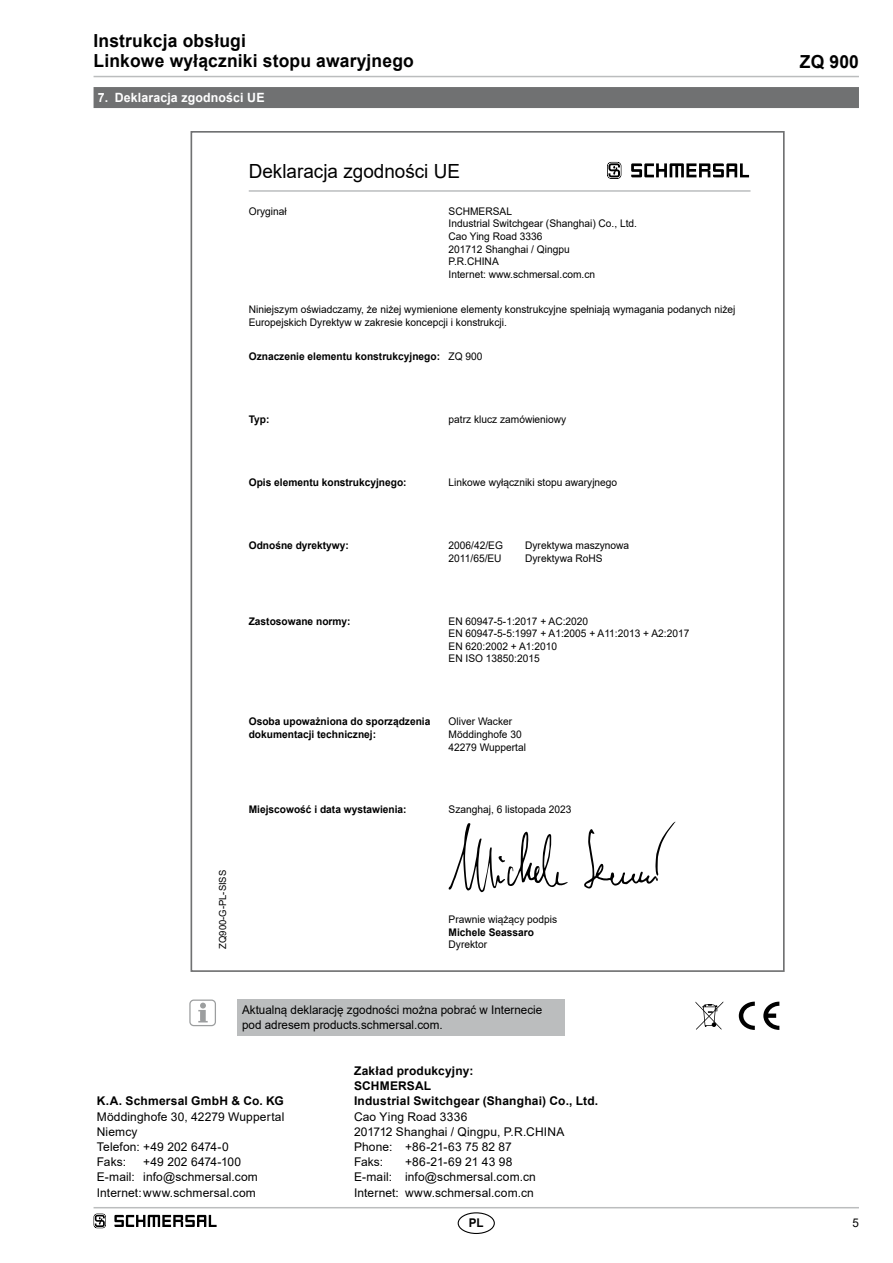
<style>
.page{position:relative;width:893px;height:1263px;background:#fff}
.page>*{position:absolute;margin:0;border:0;box-sizing:border-box;transform-origin:0 0}
.t1{font:19.5px "Arial";color:#000}
.t2{font:700 18px/20.2px "Arial";letter-spacing:.01em;color:#000}
.t3{font:700 12.75px "Arial";letter-spacing:.01em;color:#fff}
.t4{font:12px/15.1px "Arial";letter-spacing:.01em;color:#000}
.t5{font:700 12px/15.1px "Arial";letter-spacing:.015em;color:#000}
.t6{font:10.5px/12.6px "Arial";color:#000}
.t7{font:700 10.5px/12.6px "Arial";color:#000}
.t8{font:9.75px "Arial";color:#000}
.s1{font-weight:400}
</style>
<div class="page">
<hr style="left:94px;top:1207px;width:765px;height:1px;background:#bbbdbe">
<hr style="left:94px;top:76px;width:765px;height:1px;background:#bbbdbe">
<div style="left:458px;top:1212px;width:37px;height:22px;border:1px solid #000;border-radius:50%"></div>
<div style="left:94px;top:87px;width:765px;height:21px;background:#707172"></div>
<div style="left:237px;top:999px;width:327px;height:37px;background:#bbbdbe"></div>
<svg style="left:198px;top:1003px;width:10px;height:19px"></svg>
<div style="left:189px;top:999px;width:27px;height:27px;border:1px solid #9c9e9f;border-radius:4px"></div>
<svg style="left:739px;top:1002px;width:16px;height:28px"></svg>
<svg style="left:763px;top:1002px;width:16px;height:28px"></svg>
<svg style="left:695px;top:1001px;width:28px;height:29px"></svg>
<svg style="left:94px;top:1213px;width:12px;height:15px"></svg>
<svg style="left:114px;top:1215px;width:103px;height:12px"></svg>
<svg style="left:449px;top:823px;width:119px;height:69px"></svg>
<svg style="left:584px;top:822px;width:91px;height:67px"></svg>
<hr style="left:249px;top:190px;width:501px;height:2px;background:#bbbdbe">
<svg style="left:607px;top:162px;width:14px;height:17px"></svg>
<svg style="left:631px;top:163px;width:118px;height:14px"></svg>
<h2 class="t2" style="left:94px;top:31px;width:322px">Instrukcja obsługi<br>Linkowe wyłączniki stopu awaryjnego</h2>
<p class="t3" style="left:98px;top:89px;width:168px">7. Deklaracja zgodności UE</p>
<h1 class="t1" style="left:249px;top:157px;width:213px">Deklaracja zgodności UE</h1>
<p class="t6" style="left:249px;top:205px;width:39px">Oryginał</p>
<p class="t6" style="left:449px;top:205px;width:190px">SCHMERSAL<br>Industrial Switchgear (Shanghai) Co., Ltd.<br>Cao Ying Road 3336<br>201712 Shanghai / Qingpu<br>P.R.CHINA<br>Internet: www.schmersal.com.cn</p>
<p class="t6" style="left:249px;top:303px;width:488px">Niniejszym oświadczamy, że niżej wymienione elementy konstrukcyjne spełniają wymagania podanych niżej<br>Europejskich Dyrektyw w zakresie koncepcji i konstrukcji.</p>
<p class="t7" style="left:249px;top:350px;width:235px">Oznaczenie elementu konstrukcyjnego: <span class="s1">ZQ 900</span></p>
<p class="t7" style="left:249px;top:413px;width:22px">Typ:</p>
<p class="t6" style="left:449px;top:413px;width:119px">patrz klucz zamówieniowy</p>
<p class="t7" style="left:249px;top:476px;width:159px">Opis elementu konstrukcyjnego:</p>
<p class="t6" style="left:449px;top:476px;width:170px">Linkowe wyłączniki stopu awaryjnego</p>
<p class="t7" style="left:249px;top:539px;width:102px">Odnośne dyrektywy:</p>
<p class="t6" style="left:449px;top:539px;width:56px">2006/42/EG<br>2011/65/EU</p>
<p class="t6" style="left:525px;top:539px;width:106px">Dyrektywa maszynowa<br>Dyrektywa RoHS</p>
<p class="t7" style="left:249px;top:615px;width:103px">Zastosowane normy:</p>
<p class="t6" style="left:449px;top:614px;width:242px">EN 60947-5-1:2017 + AC:2020<br>EN 60947-5-5:1997 + A1:2005 + A11:2013 + A2:2017<br>EN 620:2002 + A1:2010<br>EN ISO 13850:2015</p>
<p class="t7" style="left:249px;top:715px;width:183px">Osoba upoważniona do sporządzenia dokumentacji technicznej:</p>
<p class="t6" style="left:449px;top:715px;width:79px">Oliver Wacker<br>Möddinghofe 30<br>42279 Wuppertal</p>
<p class="t8" style="left:216px;top:949px;width:80px;rotate:-90deg">ZQ900-G-PL-SISS</p>
<p class="t7" style="left:249px;top:803px;width:159px">Miejscowość i data wystawienia:</p>
<p class="t6" style="left:449px;top:803px;width:124px">Szanghaj, 6 listopada 2023</p>
<p class="t6" style="left:449px;top:913px;width:110px">Prawnie wiążący podpis</p>
<p class="t7" style="left:449px;top:926px;width:87px">Michele Seassaro</p>
<p class="t6" style="left:449px;top:938px;width:40px">Dyrektor</p>
<p class="t4" style="left:242px;top:1002px;width:302px">Aktualną deklarację zgodności można pobrać w Internecie pod adresem products.schmersal.com.</p>
<p class="t5" style="left:97px;top:1094px;width:189px">K.A. Schmersal GmbH &amp; Co. KG</p>
<p class="t4" style="left:97px;top:1109px;width:189px">Möddinghofe 30, 42279 Wuppertal<br>Niemcy<br>Telefon: +49 202 6474-0<br>Faks:</p>
<p class="t4" style="left:97px;top:1154px;width:163px;text-indent:46px">+49 202 6474-100<br>E-mail: info@schmersal.com<br>Internet:www.schmersal.com</p>
<p class="t5" style="left:354px;top:1063px;width:246px">Zakład produkcyjny:<br>SCHMERSAL<br>Industrial Switchgear (Shanghai) Co., Ltd.</p>
<p class="t4" style="left:354px;top:1109px;width:212px">Cao Ying Road 3336<br>201712 Shanghai / Qingpu, P.R.CHINA<br>Phone: +86-21-63 75 82 87<br>Faks:</p>
<p class="t4" style="left:354px;top:1154px;width:183px;text-indent:51px">+86-21-69 21 43 98<br>E-mail: info@schmersal.com.cn<br>Internet: www.schmersal.com.cn</p>
<h2 class="t2" style="left:800px;top:52px;width:61px">ZQ 900</h2>
<p class="t5" style="left:469px;top:1215px;width:16px">PL</p>
<p class="t4" style="left:852px;top:1215px;width:8px">5</p>
</div>
